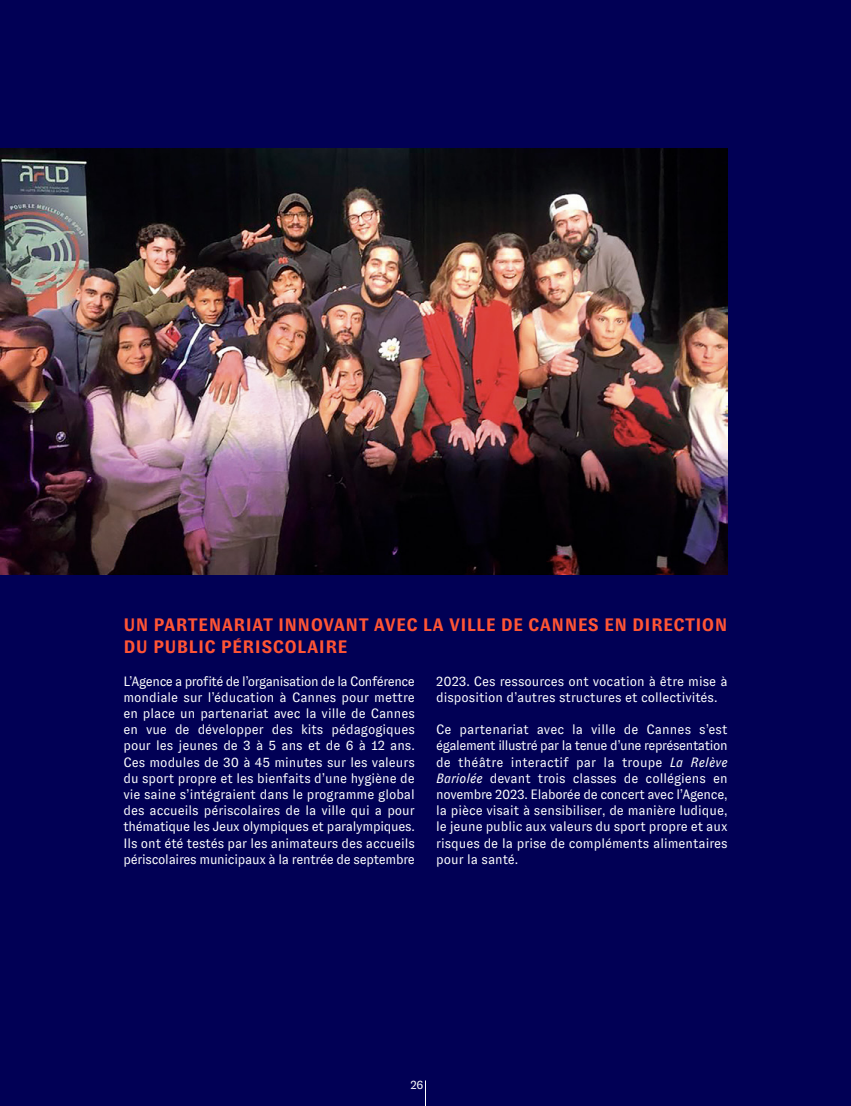
<style>
.page{position:relative;width:851px;height:1106px;background:#fff}
.page>*{position:absolute;margin:0;border:0;box-sizing:border-box;transform-origin:0 0}
.t1{font:700 18px/21.6px "GT Zirkon";letter-spacing:.02em;color:#ff5434}
.t2{font:13.5px/16.2px "GT Zirkon";color:#fff;text-align:justify}
.t3{font:12px "GT Zirkon";color:#fff}
.s1{font-style:italic}
</style>
<div class="page">
<div style="left:0;top:0;width:850px;height:1106px;background:#010055"></div>
<img style="left:0;top:149px;width:727px;height:425px">
<svg style="left:425px;top:1080px;width:1px;height:26px"></svg>
<h1 class="t1" style="left:123px;top:614px;width:605px">UN PARTENARIAT INNOVANT AVEC LA VILLE DE CANNES EN DIRECTION<br>DU PUBLIC PÉRISCOLAIRE</h1>
<p class="t2" style="left:123px;top:673px;width:293px">L’Agence a profité de l’organisation de la Conférence mondiale sur l’éducation à Cannes pour mettre en place un partenariat avec la ville de Cannes en vue de développer des kits pédagogiques pour les jeunes de 3 à 5 ans et de 6 à 12 ans.<br>Ces modules de 30 à 45 minutes sur les valeurs du sport propre et les bienfaits d’une hygiène de vie saine s’intégraient dans le programme global des accueils périscolaires de la ville qui a pour thématique les Jeux olympiques et paralympiques.<br>Ils ont été testés par les animateurs des accueils périscolaires municipaux à la rentrée de septembre</p>
<p class="t2" style="left:436px;top:673px;width:293px">2023. Ces ressources ont vocation à être mise à disposition d’autres structures et collectivités.</p>
<p class="t2" style="left:436px;top:721px;width:293px">Ce partenariat avec la ville de Cannes s’est également illustré par la tenue d’une représentation de théâtre interactif par la troupe <span class="s1">La Relève Bariolée</span> devant trois classes de collégiens en novembre 2023. Elaborée de concert avec l’Agence, la pièce visait à sensibiliser, de manière ludique, le jeune public aux valeurs du sport propre et aux risques de la prise de compléments alimentaires pour la santé.</p>
<p class="t3" style="left:410px;top:1078px;width:15px">26</p>
</div>
